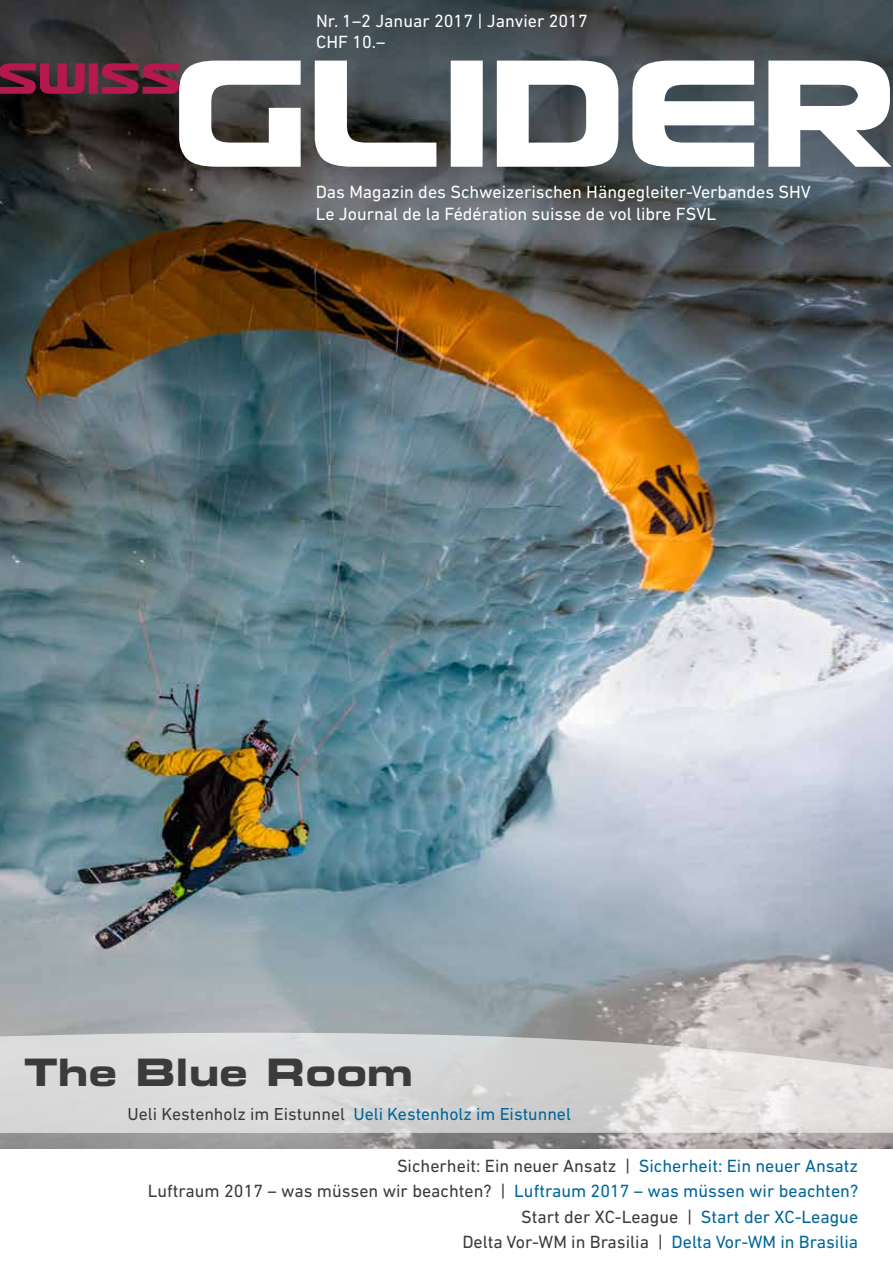
<style>
.page{position:relative;width:893px;height:1263px;background:#fff}
.page>*{position:absolute;margin:0;border:0;box-sizing:border-box;transform-origin:0 0}
.t1{font:37.8px "Eurostile LT Std Bold Ex 2";color:#3b3b3a}
.t2{font:18px/25.2px "DIN Next LT Pro";color:#3b3b3a;text-align:right}
.t3{font:18px/21.6px "DIN Next LT Pro";color:#fff}
.t4{font:17.7px "DIN Next LT Pro";color:#3b3b3a}
.s1{color:#00659a}
</style>
<div class="page">
<img style="left:0;top:0;width:893px;height:1148px">
<svg style="left:0;top:63px;width:179px;height:31px;background:#821f41"></svg>
<svg style="left:179px;top:61px;width:712px;height:106px"></svg>
<svg style="left:0;top:1031px;width:893px;height:102px;background:#d7d6d6"></svg>
<p class="t3" style="left:316px;top:10px;width:273px">Nr. 1–2 Januar 2017 | Janvier 2017<br>CHF 10.–</p>
<p class="t3" style="left:352px;top:10px;width:70px">0 Oktobe</p>
<p class="t3" style="left:461px;top:10px;width:86px">6 Octobre</p>
<p class="t3" style="left:579px;top:10px;width:11px">6</p>
<p class="t3" style="left:316px;top:181px;width:497px">Das Magazin des Schweizerischen Hängegleiter-Verbandes SHV<br>Le Journal de la Fédération suisse de vol libre FSVL</p>
<h1 class="t1" style="left:24px;top:1046px;width:390px">The Blue Room</h1>
<p class="t4" style="left:128px;top:1103px;width:445px">Ueli Kestenholz im Eistunnel <span class="s1">Ueli Kestenholz im Eistunnel</span></p>
<p class="t2" style="left:148px;top:1153px;width:712px">Sicherheit: Ein neuer Ansatz | <span class="s1">Sicherheit: Ein neuer Ansatz<br></span>Luftraum 2017 – was müssen wir beachten? | <span class="s1">Luftraum 2017 – was müssen wir beachten?<br></span>Start der XC-League | <span class="s1">Start der XC-League<br></span>Delta Vor-WM in Brasilia | <span class="s1">Delta Vor-WM in Brasilia</span></p>
</div>
